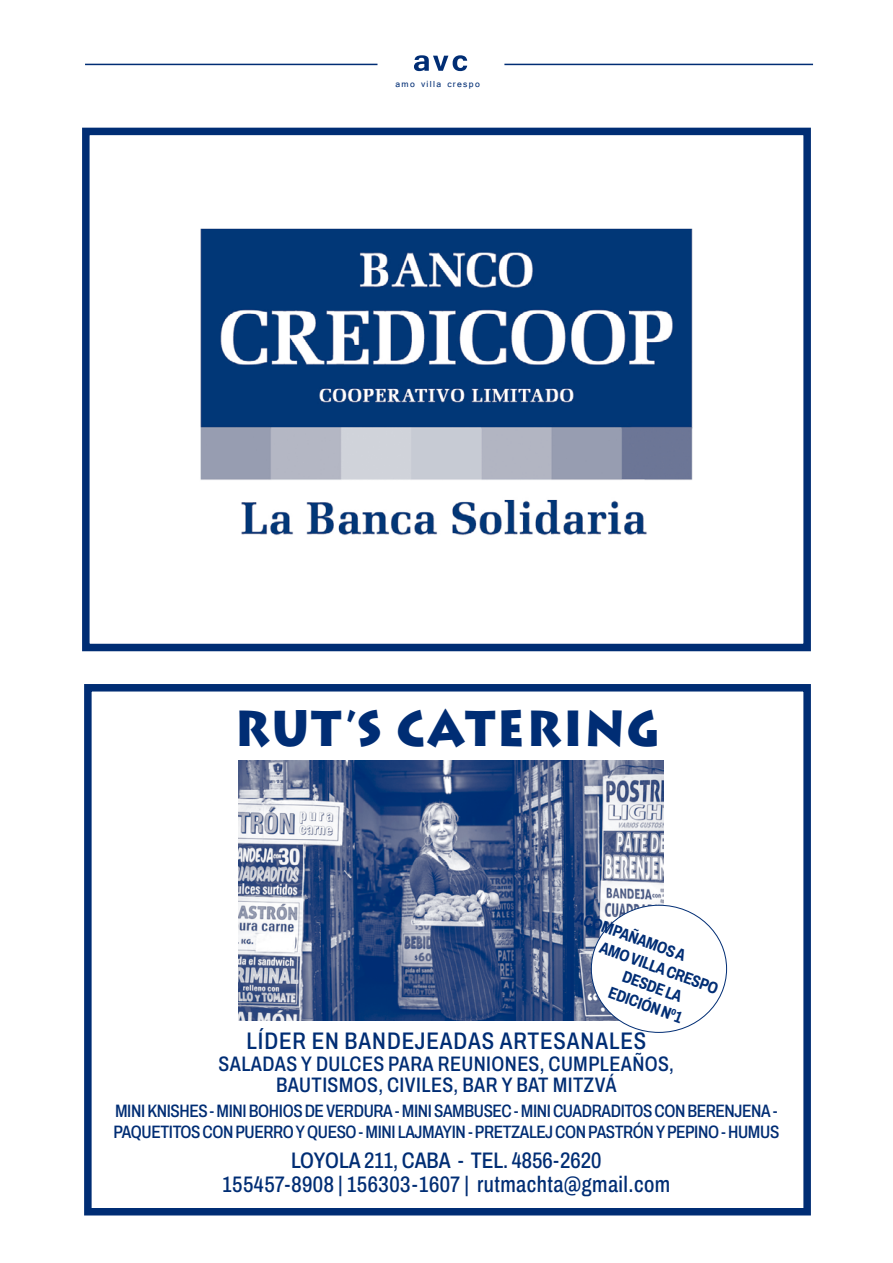
<style>
.page{position:relative;width:893px;height:1263px;background:#fff}
.page>*{position:absolute;margin:0;border:0;box-sizing:border-box;transform-origin:0 0}
.t1{font:900 49.95px "Lithos Pro";letter-spacing:.04em;color:#002d74;scale:.9 1}
.t2{font:500 24px "Archivo Condensed";letter-spacing:.04em;color:#002d74}
.t3{font:500 22.5px/24px "Archivo Condensed";letter-spacing:.02em;color:#002d74;text-align:center}
.t4{font:500 21px/21.6px "Archivo Condensed";letter-spacing:.02em;color:#002d74;text-align:center}
.t5{font:500 18px/21.6px "Archivo Condensed";letter-spacing:-.02em;color:#002d74}
.t6{font:700 16.5px "Archivo Condensed";color:#002d74}
.t7{font:11.1px "Tunga";letter-spacing:.12em;color:#002d74}
</style>
<div class="page">
<hr style="left:85px;top:64px;width:292px;height:1px;background:#002d74">
<hr style="left:504px;top:64px;width:309px;height:1px;background:#002d74">
<svg style="left:414px;top:55px;width:53px;height:16px"></svg>
<img style="left:200px;top:228px;width:493px;height:307px">
<div style="left:82px;top:128px;width:729px;height:523px;border:8px solid #002d74"></div>
<div style="left:84px;top:684px;width:727px;height:531px;border:8px solid #002d74"></div>
<img style="left:239px;top:761px;width:424px;height:260px">
<div style="left:591px;top:905px;width:136px;height:127px;background:#fff;border-radius:50%"></div>
<p class="t7" style="left:395px;top:77px;width:86px">amo villa crespo</p>
<h1 class="t1" style="left:235px;top:697px;width:474px">RUT’S CATERING</h1>
<p class="t6" style="left:580px;top:905px;width:118px;rotate:20deg">ACOMPAÑAMOS A</p>
<p class="t6" style="left:605px;top:935px;width:126px;rotate:20deg">AMO VILLA CRESPO</p>
<p class="t6" style="left:627px;top:964px;width:64px;rotate:20deg">DESDE LA</p>
<p class="t6" style="left:613px;top:980px;width:79px;rotate:20deg">EDICIÓN Nº1</p>
<h2 class="t2" style="left:247px;top:1023px;width:401px">LÍDER EN BANDEJEADAS ARTESANALES</h2>
<p class="t4" style="left:219px;top:1052px;width:457px">SALADAS Y DULCES PARA REUNIONES, CUMPLEAÑOS,<br>BAUTISMOS, CIVILES, BAR Y BAT MITZVÁ</p>
<p class="t5" style="left:113px;top:1100px;width:667px">MINI KNISHES - MINI BOHIOS DE VERDURA - MINI SAMBUSEC - MINI CUADRADITOS CON BERENJENA -<br>PAQUETITOS CON PUERRO Y QUESO - MINI LAJMAYIN - PRETZALEJ CON PASTRÓN Y PEPINO - HUMUS</p>
<p class="t3" style="left:222px;top:1149px;width:449px">LOYOLA 211, CABA - TEL. 4856-2620<br>155457-8908 | 156303-1607 | rutmachta@gmail.com</p>
</div>
